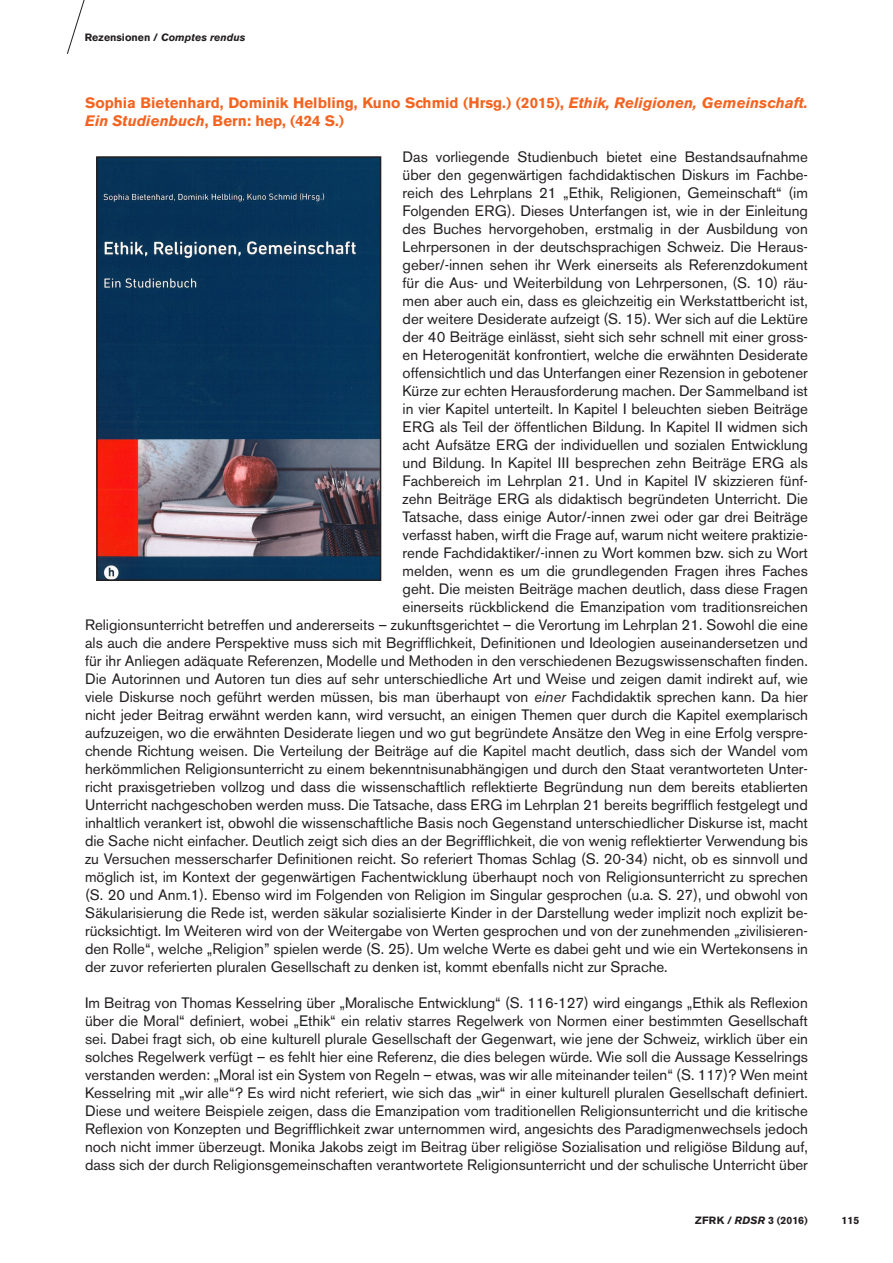
<style>
.page{position:relative;width:893px;height:1263px;background:#fff}
.page>*{position:absolute;margin:0;border:0;box-sizing:border-box;transform-origin:0 0}
.ZRFK_Body{font:15px/18px "Akzidenz Grotesk BE";color:#231f20;text-align:justify}
.ZRFK_Body-2{font:700 15px/18px "Akzidenz Grotesk BE";color:#f36421}
.t1{font:italic 700 10.5px "Akzidenz Grotesk BE";color:#231f20}
.t2{font:700 10.5px "Akzidenz Grotesk BE";color:#231f20}
.s1{font-style:normal}
.s2{font-style:italic}
</style>
<div class="page">
<svg style="left:67px;top:0;width:18px;height:54px"></svg>
<img style="left:99px;top:159px;width:279px;height:419px">
<div style="left:96px;top:156px;width:285px;height:425px;border:2px solid #231f20"></div>
<p class="t1" style="left:85px;top:31px;width:162px"><span class="s1">Rezensionen /</span> Comptes rendus</p>
<p class="ZRFK_Body-2" style="left:85px;top:94px;width:724px">Sophia Bietenhard, Dominik Helbling, Kuno Schmid (Hrsg.) (2015), <span class="s2">Ethik, Religionen, Gemeinschaft.<br>Ein Studienbuch</span>, Bern: hep, (424 S.)</p>
<p class="ZRFK_Body" style="left:403px;top:148px;width:407px">Das vorliegende Studienbuch bietet eine Bestandsaufnahme</p>
<p class="ZRFK_Body" style="left:403px;top:166px;width:407px">über den gegenwärtigen fachdidaktischen Diskurs im Fachbe-</p>
<p class="ZRFK_Body" style="left:403px;top:184px;width:407px">reich des Lehrplans 21 „Ethik, Religionen, Gemeinschaft“ (im</p>
<p class="ZRFK_Body" style="left:403px;top:202px;width:407px">Folgenden ERG). Dieses Unterfangen ist, wie in der Einleitung</p>
<p class="ZRFK_Body" style="left:403px;top:220px;width:407px">des Buches hervorgehoben, erstmalig in der Ausbildung von</p>
<p class="ZRFK_Body" style="left:403px;top:238px;width:407px">Lehrpersonen in der deutschsprachigen Schweiz. Die Heraus-</p>
<p class="ZRFK_Body" style="left:403px;top:256px;width:407px">geber/-innen sehen ihr Werk einerseits als Referenzdokument</p>
<p class="ZRFK_Body" style="left:403px;top:274px;width:407px">für die Aus- und Weiterbildung von Lehrpersonen, (S. 10) räu-</p>
<p class="ZRFK_Body" style="left:403px;top:292px;width:407px">men aber auch ein, dass es gleichzeitig ein Werkstattbericht ist,</p>
<p class="ZRFK_Body" style="left:403px;top:310px;width:407px">der weitere Desiderate aufzeigt (S. 15). Wer sich auf die Lektüre</p>
<p class="ZRFK_Body" style="left:403px;top:328px;width:407px">der 40 Beiträge einlässt, sieht sich sehr schnell mit einer gross-</p>
<p class="ZRFK_Body" style="left:403px;top:346px;width:407px">en Heterogenität konfrontiert, welche die erwähnten Desiderate</p>
<p class="ZRFK_Body" style="left:403px;top:364px;width:407px">offensichtlich und das Unterfangen einer Rezension in gebotener</p>
<p class="ZRFK_Body" style="left:403px;top:382px;width:407px">Kürze zur echten Herausforderung machen. Der Sammelband ist</p>
<p class="ZRFK_Body" style="left:403px;top:400px;width:407px">in vier Kapitel unterteilt. In Kapitel I beleuchten sieben Beiträge</p>
<p class="ZRFK_Body" style="left:403px;top:418px;width:407px">ERG als Teil der öffentlichen Bildung. In Kapitel II widmen sich</p>
<p class="ZRFK_Body" style="left:403px;top:436px;width:407px">acht Aufsätze ERG der individuellen und sozialen Entwicklung</p>
<p class="ZRFK_Body" style="left:403px;top:454px;width:407px">und Bildung. In Kapitel III besprechen zehn Beiträge ERG als</p>
<p class="ZRFK_Body" style="left:403px;top:472px;width:407px">Fachbereich im Lehrplan 21. Und in Kapitel IV skizzieren fünf-</p>
<p class="ZRFK_Body" style="left:403px;top:490px;width:407px">zehn Beiträge ERG als didaktisch begründeten Unterricht. Die</p>
<p class="ZRFK_Body" style="left:403px;top:508px;width:407px">Tatsache, dass einige Autor/-innen zwei oder gar drei Beiträge</p>
<p class="ZRFK_Body" style="left:403px;top:526px;width:407px">verfasst haben, wirft die Frage auf, warum nicht weitere praktizie-</p>
<p class="ZRFK_Body" style="left:403px;top:544px;width:407px">rende Fachdidaktiker/-innen zu Wort kommen bzw. sich zu Wort</p>
<p class="ZRFK_Body" style="left:403px;top:562px;width:407px">melden, wenn es um die grundlegenden Fragen ihres Faches</p>
<p class="ZRFK_Body" style="left:403px;top:580px;width:407px">geht. Die meisten Beiträge machen deutlich, dass diese Fragen</p>
<p class="ZRFK_Body" style="left:403px;top:598px;width:407px">einerseits rückblickend die Emanzipation vom traditionsreichen</p>
<p class="ZRFK_Body" style="left:85px;top:616px;width:724px">Religionsunterricht betreffen und andererseits – zukunftsgerichtet – die Verortung im Lehrplan 21. Sowohl die eine</p>
<p class="ZRFK_Body" style="left:85px;top:634px;width:724px">als auch die andere Perspektive muss sich mit Begrifflichkeit, Definitionen und Ideologien auseinandersetzen und</p>
<p class="ZRFK_Body" style="left:85px;top:652px;width:724px">für ihr Anliegen adäquate Referenzen, Modelle und Methoden in den verschiedenen Bezugswissenschaften finden.</p>
<p class="ZRFK_Body" style="left:85px;top:670px;width:724px">Die Autorinnen und Autoren tun dies auf sehr unterschiedliche Art und Weise und zeigen damit indirekt auf, wie</p>
<p class="ZRFK_Body" style="left:85px;top:688px;width:724px">viele Diskurse noch geführt werden müssen, bis man überhaupt von <span class="s2">einer</span> Fachdidaktik sprechen kann. Da hier</p>
<p class="ZRFK_Body" style="left:85px;top:706px;width:724px">nicht jeder Beitrag erwähnt werden kann, wird versucht, an einigen Themen quer durch die Kapitel exemplarisch</p>
<p class="ZRFK_Body" style="left:85px;top:724px;width:724px">aufzuzeigen, wo die erwähnten Desiderate liegen und wo gut begründete Ansätze den Weg in eine Erfolg verspre-</p>
<p class="ZRFK_Body" style="left:85px;top:742px;width:724px">chende Richtung weisen. Die Verteilung der Beiträge auf die Kapitel macht deutlich, dass sich der Wandel vom</p>
<p class="ZRFK_Body" style="left:85px;top:760px;width:724px">herkömmlichen Religionsunterricht zu einem bekenntnisunabhängigen und durch den Staat verantworteten Unter-</p>
<p class="ZRFK_Body" style="left:85px;top:778px;width:724px">richt praxisgetrieben vollzog und dass die wissenschaftlich reflektierte Begründung nun dem bereits etablierten</p>
<p class="ZRFK_Body" style="left:85px;top:796px;width:724px">Unterricht nachgeschoben werden muss. Die Tatsache, dass ERG im Lehrplan 21 bereits begrifflich festgelegt und</p>
<p class="ZRFK_Body" style="left:85px;top:814px;width:724px">inhaltlich verankert ist, obwohl die wissenschaftliche Basis noch Gegenstand unterschiedlicher Diskurse ist, macht</p>
<p class="ZRFK_Body" style="left:85px;top:832px;width:724px">die Sache nicht einfacher. Deutlich zeigt sich dies an der Begrifflichkeit, die von wenig reflektierter Verwendung bis</p>
<p class="ZRFK_Body" style="left:85px;top:850px;width:724px">zu Versuchen messerscharfer Definitionen reicht. So referiert Thomas Schlag (S. 20-34) nicht, ob es sinnvoll und</p>
<p class="ZRFK_Body" style="left:85px;top:868px;width:724px">möglich ist, im Kontext der gegenwärtigen Fachentwicklung überhaupt noch von Religionsunterricht zu sprechen</p>
<p class="ZRFK_Body" style="left:85px;top:886px;width:724px">(S. 20 und Anm.1). Ebenso wird im Folgenden von Religion im Singular gesprochen (u.a. S. 27), und obwohl von</p>
<p class="ZRFK_Body" style="left:85px;top:904px;width:724px">Säkularisierung die Rede ist, werden säkular sozialisierte Kinder in der Darstellung weder implizit noch explizit be-</p>
<p class="ZRFK_Body" style="left:85px;top:922px;width:724px">rücksichtigt. Im Weiteren wird von der Weitergabe von Werten gesprochen und von der zunehmenden „zivilisieren-</p>
<p class="ZRFK_Body" style="left:85px;top:940px;width:724px">den Rolle“, welche „Religion” spielen werde (S. 25). Um welche Werte es dabei geht und wie ein Wertekonsens in</p>
<p class="ZRFK_Body" style="left:85px;top:958px;width:584px">der zuvor referierten pluralen Gesellschaft zu denken ist, kommt ebenfalls nicht zur Sprache.</p>
<p class="ZRFK_Body" style="left:85px;top:994px;width:724px">Im Beitrag von Thomas Kesselring über „Moralische Entwicklung“ (S. 116-127) wird eingangs „Ethik als Reflexion über die Moral“ definiert, wobei „Ethik“ ein relativ starres Regelwerk von Normen einer bestimmten Gesellschaft sei. Dabei fragt sich, ob eine kulturell plurale Gesellschaft der Gegenwart, wie jene der Schweiz, wirklich über ein solches Regelwerk verfügt – es fehlt hier eine Referenz, die dies belegen würde. Wie soll die Aussage Kesselrings verstanden werden: „Moral ist ein System von Regeln – etwas, was wir alle miteinander teilen“ (S. 117)? Wen meint Kesselring mit „wir alle“? Es wird nicht referiert, wie sich das „wir“ in einer kulturell pluralen Gesellschaft definiert.<br>Diese und weitere Beispiele zeigen, dass die Emanzipation vom traditionellen Religionsunterricht und die kritische Reflexion von Konzepten und Begrifflichkeit zwar unternommen wird, angesichts des Paradigmenwechsels jedoch noch nicht immer überzeugt. Monika Jakobs zeigt im Beitrag über religiöse Sozialisation und religiöse Bildung auf, dass sich der durch Religionsgemeinschaften verantwortete Religionsunterricht und der schulische Unterricht über</p>
<p class="t2" style="left:695px;top:1214px;width:114px">ZFRK / <span class="s2">RDSR</span> 3 (2016)</p>
<p class="t2" style="left:842px;top:1214px;width:19px">115</p>
</div>
